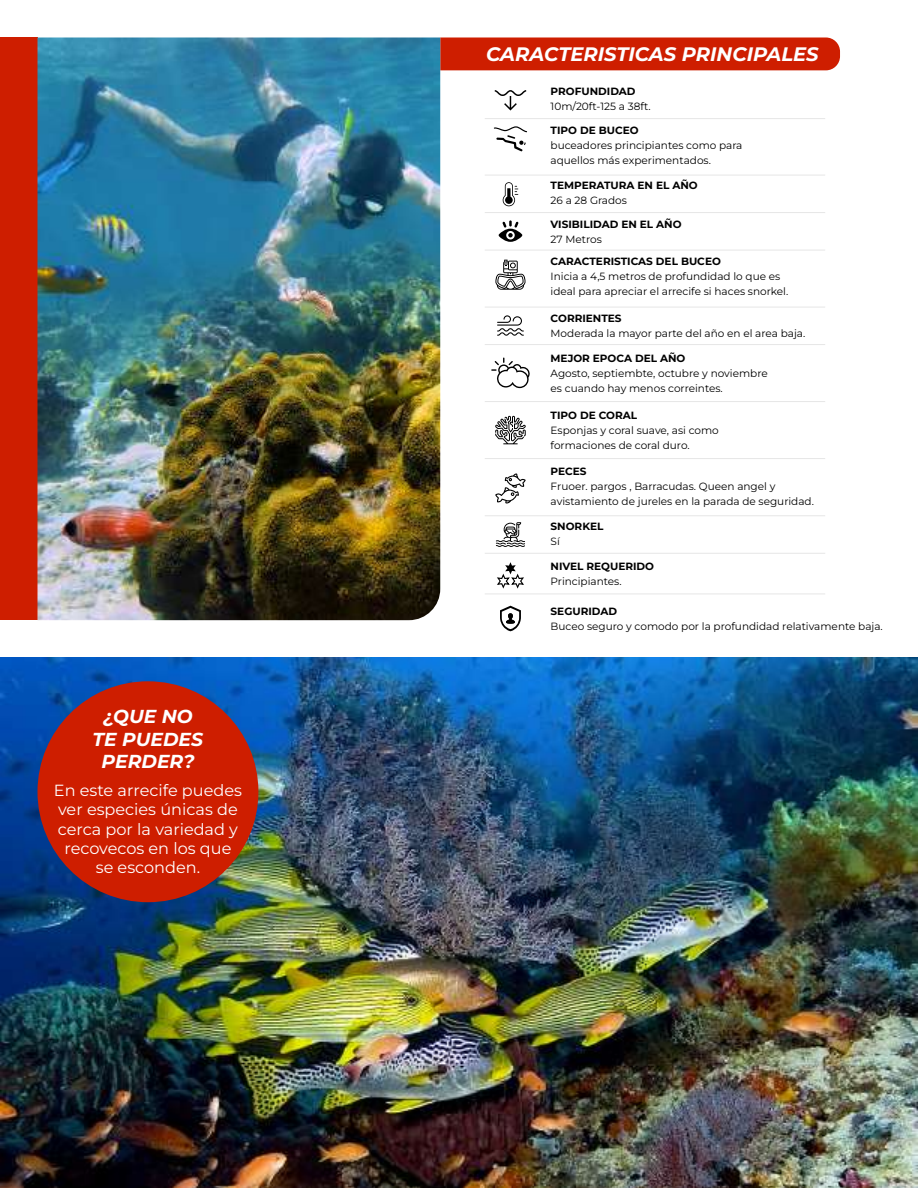
<style>
.page{position:relative;width:918px;height:1188px;background:#fff}
.page>*{position:absolute;margin:0;border:0;box-sizing:border-box;transform-origin:0 0}
.t1{font:italic 700 19.5px "Montserrat";color:#fff}
.t2{font:italic 700 18.75px/22.5px "Montserrat";color:#fff;text-align:center}
.t3{font:16.05px/19.2px "Montserrat";color:#fff;text-align:center}
.t4{font:10.5px/15px "Montserrat";color:#000}
.t5{font:700 10.5px "Montserrat";color:#000}
</style>
<div class="page">
<div style="left:440px;top:38px;width:400px;height:32px;background:#ce1e00"></div>
<div style="left:0;top:38px;width:38px;height:582px;background:#ce1e00"></div>
<hr style="left:917px;top:38px;width:1px;height:294px;background:#ce1e00">
<img style="left:38px;top:38px;width:402px;height:582px">
<hr style="left:917px;top:354px;width:1px;height:122px;background:#ce1e00">
<svg style="left:500px;top:606px;width:21px;height:25px"></svg>
<svg style="left:495px;top:90px;width:31px;height:21px"></svg>
<svg style="left:494px;top:126px;width:33px;height:25px"></svg>
<svg style="left:502px;top:182px;width:16px;height:24px"></svg>
<svg style="left:498px;top:220px;width:24px;height:22px"></svg>
<svg style="left:495px;top:260px;width:31px;height:30px"></svg>
<svg style="left:497px;top:315px;width:27px;height:21px"></svg>
<svg style="left:491px;top:358px;width:39px;height:30px"></svg>
<svg style="left:495px;top:416px;width:31px;height:28px"></svg>
<svg style="left:495px;top:473px;width:31px;height:30px"></svg>
<svg style="left:496px;top:522px;width:29px;height:25px"></svg>
<svg style="left:497px;top:562px;width:27px;height:27px"></svg>
<hr style="left:485px;top:118px;width:340px;height:1px;background:#e6e6e6">
<hr style="left:485px;top:175px;width:340px;height:1px;background:#e6e6e6">
<hr style="left:485px;top:212px;width:340px;height:1px;background:#e6e6e6">
<hr style="left:485px;top:250px;width:340px;height:1px;background:#e6e6e6">
<hr style="left:485px;top:307px;width:340px;height:1px;background:#e6e6e6">
<hr style="left:485px;top:344px;width:340px;height:1px;background:#e6e6e6">
<hr style="left:485px;top:401px;width:340px;height:1px;background:#e6e6e6">
<hr style="left:485px;top:458px;width:340px;height:1px;background:#e6e6e6">
<hr style="left:485px;top:516px;width:340px;height:1px;background:#e6e6e6">
<hr style="left:485px;top:553px;width:340px;height:1px;background:#e6e6e6">
<hr style="left:485px;top:594px;width:340px;height:1px;background:#e6e6e6">
<img style="left:0;top:658px;width:918px;height:530px">
<div style="left:38px;top:681px;width:220px;height:221px;background:#ce1e00;border-radius:50%"></div>
<h2 class="t2" style="left:93px;top:705px;width:112px">¿QUE NO<br>TE PUEDES<br>PERDER?</h2>
<h3 class="t3" style="left:54px;top:780px;width:190px">En este arrecife puedes ver especies únicas de cerca por la variedad y recovecos en los que se esconden.</h3>
<h1 class="t1" style="left:486px;top:41px;width:334px">CARACTERISTICAS PRINCIPALES</h1>
<p class="t5" style="left:551px;top:84px;width:87px">PROFUNDIDAD</p>
<p class="t4" style="left:551px;top:99px;width:102px">10m/20ft-125 a 38ft.</p>
<p class="t5" style="left:551px;top:123px;width:90px">TIPO DE BUCEO</p>
<p class="t4" style="left:551px;top:137px;width:193px">buceadores principiantes como para aquellos más experimentados.</p>
<p class="t5" style="left:551px;top:178px;width:149px">TEMPERATURA EN EL AÑO</p>
<p class="t4" style="left:551px;top:192px;width:78px">26 a 28 Grados</p>
<p class="t5" style="left:551px;top:217px;width:133px">VISIBILIDAD EN EL AÑO</p>
<p class="t4" style="left:551px;top:231px;width:53px">27 Metros</p>
<p class="t5" style="left:551px;top:255px;width:172px">CARACTERISTICAS DEL BUCEO</p>
<p class="t4" style="left:551px;top:269px;width:239px">Inicia a 4,5 metros de profundidad lo que es ideal para apreciar el arrecife si haces snorkel.</p>
<p class="t5" style="left:551px;top:312px;width:73px">CORRIENTES</p>
<p class="t4" style="left:551px;top:326px;width:256px">Moderada la mayor parte del año en el area baja.</p>
<p class="t5" style="left:551px;top:351px;width:136px">MEJOR EPOCA DEL AÑO</p>
<p class="t4" style="left:551px;top:365px;width:219px">Agosto, septiembte, octubre y noviembre es cuando hay menos correintes.</p>
<p class="t5" style="left:551px;top:408px;width:88px">TIPO DE CORAL</p>
<p class="t4" style="left:551px;top:422px;width:170px">Esponjas y coral suave, asi como formaciones de coral duro.</p>
<p class="t5" style="left:551px;top:464px;width:38px">PECES</p>
<p class="t4" style="left:551px;top:478px;width:265px">Fruoer. pargos , Barracudas. Queen angel y avistamiento de jureles en la parada de seguridad.</p>
<p class="t5" style="left:551px;top:519px;width:54px">SNORKEL</p>
<p class="t4" style="left:551px;top:533px;width:11px">Sí</p>
<p class="t5" style="left:551px;top:559px;width:105px">NIVEL REQUERIDO</p>
<p class="t4" style="left:551px;top:573px;width:72px">Principiantes.</p>
<p class="t5" style="left:551px;top:604px;width:68px">SEGURIDAD</p>
<p class="t4" style="left:551px;top:619px;width:334px">Buceo seguro y comodo por la profundidad relativamente baja.</p>
</div>
